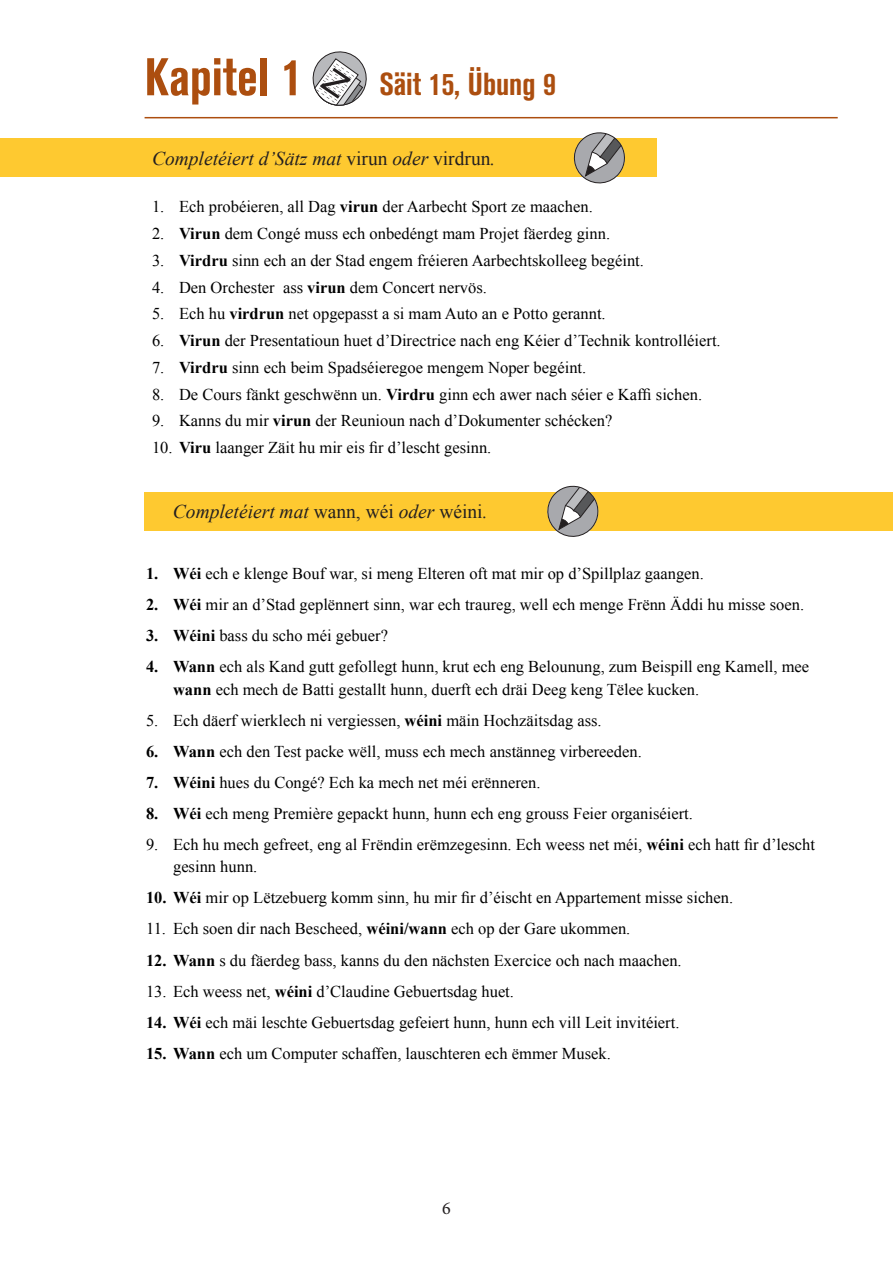
<style>
.page{position:relative;width:893px;height:1263px;background:#fff}
.page>*{position:absolute;margin:0;border:0;box-sizing:border-box;transform-origin:0 0}
.t1{font:700 condensed 52.5px "Akzidenz Grotesk BE";color:#ac4e0f}
.t2{font:700 condensed 31.5px "Akzidenz Grotesk BE";color:#ac4e0f}
.t3{font:italic 19.5px "Times New Roman";color:#231f20}
.t4{font:18px "Minion Pro";color:#231f20}
.t5{font:16.5px/22.5px "Times New Roman";color:#000}
.s1{font-style:normal}
.s2{font-weight:700}
</style>
<div class="page">
<hr style="left:145px;top:117px;width:693px;height:1px;background:#ac4e0f">
<svg style="left:312px;top:51px;width:55px;height:55px"></svg>
<div style="left:0;top:139px;width:656px;height:38px;background:#fec930"></div>
<svg style="left:573px;top:132px;width:53px;height:52px"></svg>
<div style="left:145px;top:492px;width:748px;height:38px;background:#fec930"></div>
<svg style="left:546px;top:485px;width:53px;height:52px"></svg>
<p class="t1" style="left:145px;top:47px;width:160px">Kapitel 1</p>
<p class="t2" style="left:379px;top:66px;width:178px">Säit 15, Übung 9</p>
<p class="t3" style="left:152px;top:145px;width:345px">Completéiert d’Sätz mat <span class="s1">virun</span> oder <span class="s1">virdrun</span>.</p>
<p class="t5" style="left:152px;top:195px;width:442px">1. Ech probéieren, all Dag <span class="s2">virun</span> der Aarbecht Sport ze maachen.</p>
<p class="t5" style="left:152px;top:222px;width:460px">2. <span class="s2">Virun</span> dem Congé muss ech onbedéngt mam Projet fäerdeg ginn.</p>
<p class="t5" style="left:152px;top:249px;width:493px">3. <span class="s2">Virdru</span> sinn ech an der Stad engem fréieren Aarbechtskolleeg begéint.</p>
<p class="t5" style="left:152px;top:276px;width:336px">4. Den Orchester ass <span class="s2">virun</span> dem Concert nervös.</p>
<p class="t5" style="left:152px;top:302px;width:455px">5. Ech hu <span class="s2">virdrun</span> net opgepasst a si mam Auto an e Potto gerannt.</p>
<p class="t5" style="left:152px;top:329px;width:570px">6. <span class="s2">Virun</span> der Presentatioun huet d’Directrice nach eng Kéier d’Technik kontrolléiert.</p>
<p class="t5" style="left:152px;top:356px;width:436px">7. <span class="s2">Virdru</span> sinn ech beim Spadséieregoe mengem Noper begéint.</p>
<p class="t5" style="left:152px;top:383px;width:552px">8. De Cours fänkt geschwënn un. <span class="s2">Virdru</span> ginn ech awer nach séier e Kaffi sichen.</p>
<p class="t5" style="left:152px;top:409px;width:462px">9. Kanns du mir <span class="s2">virun</span> der Reunioun nach d’Dokumenter schécken?</p>
<p class="t5" style="left:152px;top:436px;width:341px">10. <span class="s2">Viru</span> laanger Zäit hu mir eis fir d’lescht gesinn.</p>
<p class="t3" style="left:173px;top:498px;width:316px">Completéiert mat <span class="s1">wann, wéi</span> oder <span class="s1">wéini</span>.</p>
<p class="t5" style="left:146px;top:562px;width:559px"><span class="s2">1. Wéi</span> ech e klenge Bouf war, si meng Elteren oft mat mir op d’Spillplaz gaangen.</p>
<p class="t5" style="left:146px;top:593px;width:660px"><span class="s2">2. Wéi</span> mir an d’Stad geplënnert sinn, war ech traureg, well ech menge Frënn Äddi hu misse soen.</p>
<p class="t5" style="left:146px;top:624px;width:243px"><span class="s2">3. Wéini</span> bass du scho méi gebuer?</p>
<p class="t5" style="left:173px;top:655px;width:638px;text-indent:-27px"><span class="s2">4. Wann</span> ech als Kand gutt gefollegt hunn, krut ech eng Belounung, zum Beispill eng Kamell, mee <span class="s2">wann</span> ech mech de Batti gestallt hunn, duerft ech dräi Deeg keng Tëlee kucken.</p>
<p class="t5" style="left:146px;top:709px;width:457px">5. Ech däerf wierklech ni vergiessen, <span class="s2">wéini</span> mäin Hochzäitsdag ass.</p>
<p class="t5" style="left:146px;top:740px;width:497px"><span class="s2">6. Wann</span> ech den Test packe wëll, muss ech mech anstänneg virbereeden.</p>
<p class="t5" style="left:146px;top:771px;width:396px"><span class="s2">7. Wéini</span> hues du Congé? Ech ka mech net méi erënneren.</p>
<p class="t5" style="left:146px;top:802px;width:548px"><span class="s2">8. Wéi</span> ech meng Première gepackt hunn, hunn ech eng grouss Feier organiséiert.</p>
<p class="t5" style="left:173px;top:833px;width:643px;text-indent:-27px">9. Ech hu mech gefreet, eng al Frëndin erëmzegesinn. Ech weess net méi, <span class="s2">wéini</span> ech hatt fir d’lescht gesinn hunn.</p>
<p class="t5" style="left:146px;top:886px;width:589px"><span class="s2">10. Wéi</span> mir op Lëtzebuerg komm sinn, hu mir fir d’éischt en Appartement misse sichen.</p>
<p class="t5" style="left:146px;top:917px;width:486px">11. Ech soen dir nach Bescheed, <span class="s2">wéini/wann</span> ech op der Gare ukommen.</p>
<p class="t5" style="left:146px;top:948px;width:537px"><span class="s2">12. Wann</span> s du fäerdeg bass, kanns du den nächsten Exercice och nach maachen.</p>
<p class="t5" style="left:146px;top:979px;width:369px">13. Ech weess net, <span class="s2">wéini</span> d’Claudine Gebuertsdag huet.</p>
<p class="t5" style="left:146px;top:1010px;width:535px"><span class="s2">14. Wéi</span> ech mäi leschte Gebuertsdag gefeiert hunn, hunn ech vill Leit invitéiert.</p>
<p class="t5" style="left:146px;top:1041px;width:466px"><span class="s2">15. Wann</span> ech um Computer schaffen, lauschteren ech ëmmer Musek.</p>
<p class="t4" style="left:442px;top:1196px;width:10px">6</p>
</div>
